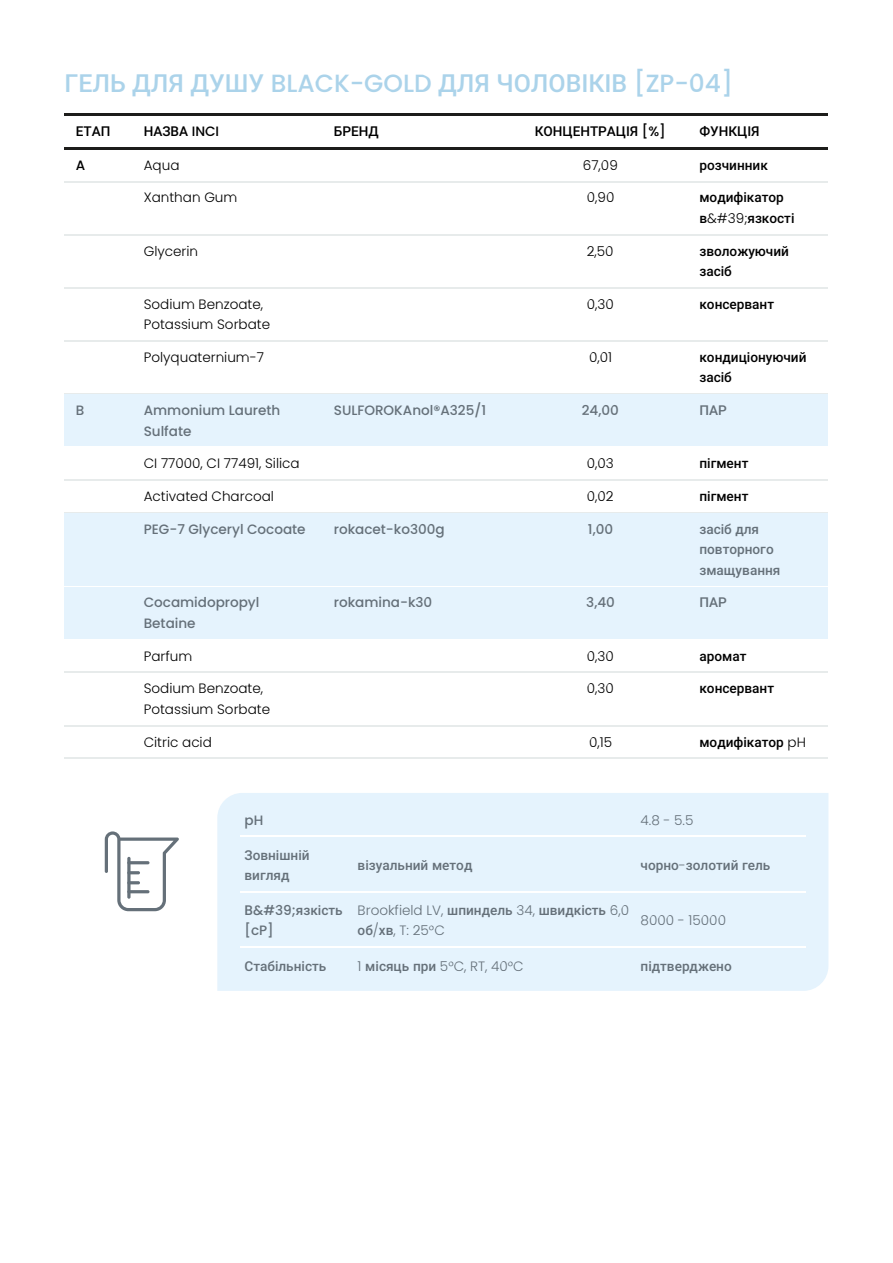
<style>
.page{position:relative;width:893px;height:1263px;background:#fff}
.page>*{position:absolute;margin:0;border:0;box-sizing:border-box;transform-origin:0 0}
.t1{font:500 24.9px "Roboto";letter-spacing:.005em;color:#abd3ea}
.t2{font:13.5px/20.4px "Light Poppins";letter-spacing:.005em;color:#000}
.t3{font:500 13.5px/20.4px "Roboto";letter-spacing:.005em;color:#000}
.t4{font:500 13.5px/20.4px "Poppins";letter-spacing:.005em;color:#657079}
.t5{font:500 13.5px/20.4px "Roboto";letter-spacing:.005em;color:#657079}
.t6{font:13.5px/20.4px "Light Poppins";letter-spacing:.005em;color:#657079}
.t7{font:500 13.5px "Poppins";color:#000}
.s1{font-family:"Medium Poppins";font-weight:400}
.s2{font-family:"Poppins"}
.s3{font-family:"Light Poppins";font-weight:400}
.s4{font-family:"Roboto";font-weight:500}
</style>
<div class="page">
<hr style="left:64px;top:113px;width:764px;height:2px;background:#1d1d1b">
<hr style="left:64px;top:147px;width:764px;height:2px;background:#1d1d1b">
<hr style="left:64px;top:181px;width:764px;height:1px;background:#e7ebeb">
<hr style="left:64px;top:234px;width:764px;height:1px;background:#e7ebeb">
<hr style="left:64px;top:287px;width:764px;height:1px;background:#e7ebeb">
<hr style="left:64px;top:340px;width:764px;height:2px;background:#e7ebeb">
<hr style="left:64px;top:394px;width:764px;height:1px;background:#e7ebeb">
<div style="left:64px;top:395px;width:764px;height:53px;background:#e5f3fd"></div>
<hr style="left:64px;top:447px;width:764px;height:1px;background:#fff">
<hr style="left:64px;top:480px;width:764px;height:1px;background:#e7ebeb">
<hr style="left:64px;top:512px;width:764px;height:2px;background:#e7ebeb">
<div style="left:64px;top:514px;width:764px;height:73px;background:#e5f3fd"></div>
<hr style="left:64px;top:586px;width:764px;height:1px;background:#fff">
<div style="left:64px;top:587px;width:764px;height:53px;background:#e5f3fd"></div>
<hr style="left:64px;top:639px;width:764px;height:1px;background:#fff">
<hr style="left:64px;top:672px;width:764px;height:1px;background:#e7ebeb">
<hr style="left:64px;top:725px;width:764px;height:1px;background:#e7ebeb">
<hr style="left:64px;top:758px;width:764px;height:1px;background:#e7ebeb">
<div style="left:217px;top:793px;width:611px;height:198px;background:#e5f3fd"></div>
<hr style="left:240px;top:836px;width:113px;height:1px;background:#fff">
<hr style="left:353px;top:836px;width:283px;height:1px;background:#fff">
<hr style="left:636px;top:836px;width:169px;height:1px;background:#fff">
<hr style="left:240px;top:891px;width:113px;height:1px;background:#fff">
<hr style="left:353px;top:891px;width:283px;height:1px;background:#fff">
<hr style="left:636px;top:891px;width:169px;height:1px;background:#fff">
<hr style="left:240px;top:947px;width:113px;height:1px;background:#fff">
<hr style="left:353px;top:947px;width:283px;height:1px;background:#fff">
<hr style="left:636px;top:947px;width:169px;height:1px;background:#fff">
<svg style="left:105px;top:831px;width:74px;height:80px"></svg>
<hr style="left:127px;top:861px;width:22px;height:3px;background:#657079;border-radius:2px">
<h1 class="t1" style="left:64px;top:69px;width:670px">ГЕЛЬ ДЛЯ ДУШУ <span class="s1">BLACK-GOLD</span> ДЛЯ ЧОЛОВІКІВ <span class="s1">[ZP-04]</span></h1>
<p class="t3" style="left:76px;top:121px;width:36px">ЕТАП</p>
<p class="t3" style="left:144px;top:121px;width:77px">НАЗВА <span class="s2">INCI</span></p>
<p class="t3" style="left:334px;top:121px;width:46px">БРЕНД</p>
<p class="t3" style="left:534px;top:121px;width:132px">КОНЦЕНТРАЦІЯ <span class="s2">[%]</span></p>
<p class="t3" style="left:699px;top:121px;width:62px">ФУНКЦІЯ</p>
<p class="t7" style="left:76px;top:156px;width:11px">A</p>
<p class="t2" style="left:144px;top:155px;width:37px">Aqua</p>
<p class="t2" style="left:583px;top:155px;width:36px">67,09</p>
<p class="t3" style="left:699px;top:155px;width:70px">розчинник</p>
<p class="t2" style="left:144px;top:188px;width:95px">Xanthan Gum</p>
<p class="t2" style="left:587px;top:188px;width:29px">0,90</p>
<p class="t3" style="left:699px;top:188px;width:96px">модифікатор в<span class="s3">&amp;#39;</span>язкості</p>
<p class="t2" style="left:144px;top:241px;width:56px">Glycerin</p>
<p class="t2" style="left:587px;top:241px;width:28px">2,50</p>
<p class="t3" style="left:699px;top:241px;width:91px">зволожуючий засіб</p>
<p class="t2" style="left:144px;top:294px;width:128px">Sodium Benzoate,<br>Potassium Sorbate</p>
<p class="t2" style="left:587px;top:294px;width:28px">0,30</p>
<p class="t3" style="left:699px;top:294px;width:76px">консервант</p>
<p class="t2" style="left:144px;top:347px;width:122px">Polyquaternium-7</p>
<p class="t2" style="left:589px;top:347px;width:24px">0,01</p>
<p class="t3" style="left:699px;top:347px;width:109px">кондиціонуючий засіб</p>
<p class="t4" style="left:76px;top:400px;width:10px">B</p>
<p class="t4" style="left:144px;top:400px;width:138px">Ammonium Laureth<br>Sulfate</p>
<p class="t4" style="left:334px;top:400px;width:154px">SULFOROKAnol®A325/1</p>
<p class="t4" style="left:581px;top:400px;width:38px">24,00</p>
<p class="t5" style="left:699px;top:400px;width:29px">ПАР</p>
<p class="t2" style="left:144px;top:453px;width:157px">CI 77000, CI 77491, Silica</p>
<p class="t2" style="left:587px;top:453px;width:28px">0,03</p>
<p class="t3" style="left:699px;top:453px;width:50px">пігмент</p>
<p class="t2" style="left:144px;top:486px;width:132px">Activated Charcoal</p>
<p class="t2" style="left:587px;top:486px;width:28px">0,02</p>
<p class="t3" style="left:699px;top:486px;width:50px">пігмент</p>
<p class="t4" style="left:144px;top:519px;width:163px">PEG-7 Glyceryl Cocoate</p>
<p class="t4" style="left:334px;top:519px;width:112px">rokacet-ko300g</p>
<p class="t4" style="left:588px;top:519px;width:27px">1,00</p>
<p class="t5" style="left:699px;top:519px;width:82px">засіб для повторного змащування</p>
<p class="t4" style="left:144px;top:593px;width:117px">Cocamidopropyl<br>Betaine</p>
<p class="t4" style="left:334px;top:593px;width:100px">rokamina-k30</p>
<p class="t4" style="left:586px;top:593px;width:30px">3,40</p>
<p class="t5" style="left:699px;top:593px;width:29px">ПАР</p>
<p class="t2" style="left:144px;top:646px;width:50px">Parfum</p>
<p class="t2" style="left:587px;top:646px;width:28px">0,30</p>
<p class="t3" style="left:699px;top:646px;width:48px">аромат</p>
<p class="t2" style="left:144px;top:678px;width:128px">Sodium Benzoate,<br>Potassium Sorbate</p>
<p class="t2" style="left:587px;top:678px;width:28px">0,30</p>
<p class="t3" style="left:699px;top:679px;width:76px">консервант</p>
<p class="t2" style="left:144px;top:732px;width:70px">Citric acid</p>
<p class="t2" style="left:589px;top:732px;width:24px">0,15</p>
<p class="t3" style="left:699px;top:732px;width:108px">модифікатор <span class="s3">pH</span></p>
<p class="t4" style="left:244px;top:810px;width:20px">pH</p>
<p class="t6" style="left:640px;top:810px;width:54px">4.8 - 5.5</p>
<p class="t5" style="left:244px;top:845px;width:67px">Зовнішній вигляд</p>
<p class="t5" style="left:357px;top:855px;width:116px">візуальний метод</p>
<p class="t5" style="left:640px;top:855px;width:131px">чорно<span class="s3">-</span>золотий гель</p>
<p class="t5" style="left:244px;top:900px;width:100px">В<span class="s2">&amp;#39;</span>язкість</p>
<p class="t4" style="left:244px;top:921px;width:31px">[cP]</p>
<p class="t6" style="left:357px;top:900px;width:273px">Brookfield LV, <span class="s4">шпиндель</span> 34, <span class="s4">швидкість</span> 6,0 <span class="s4">об</span>/<span class="s4">хв</span>, T: 25°C</p>
<p class="t6" style="left:640px;top:910px;width:87px">8000 - 15000</p>
<p class="t5" style="left:244px;top:956px;width:83px">Стабільність</p>
<p class="t6" style="left:357px;top:956px;width:167px">1 <span class="s4">місяць при</span> 5°C, RT, 40°C</p>
<p class="t5" style="left:640px;top:956px;width:93px">підтверджено</p>
</div>
